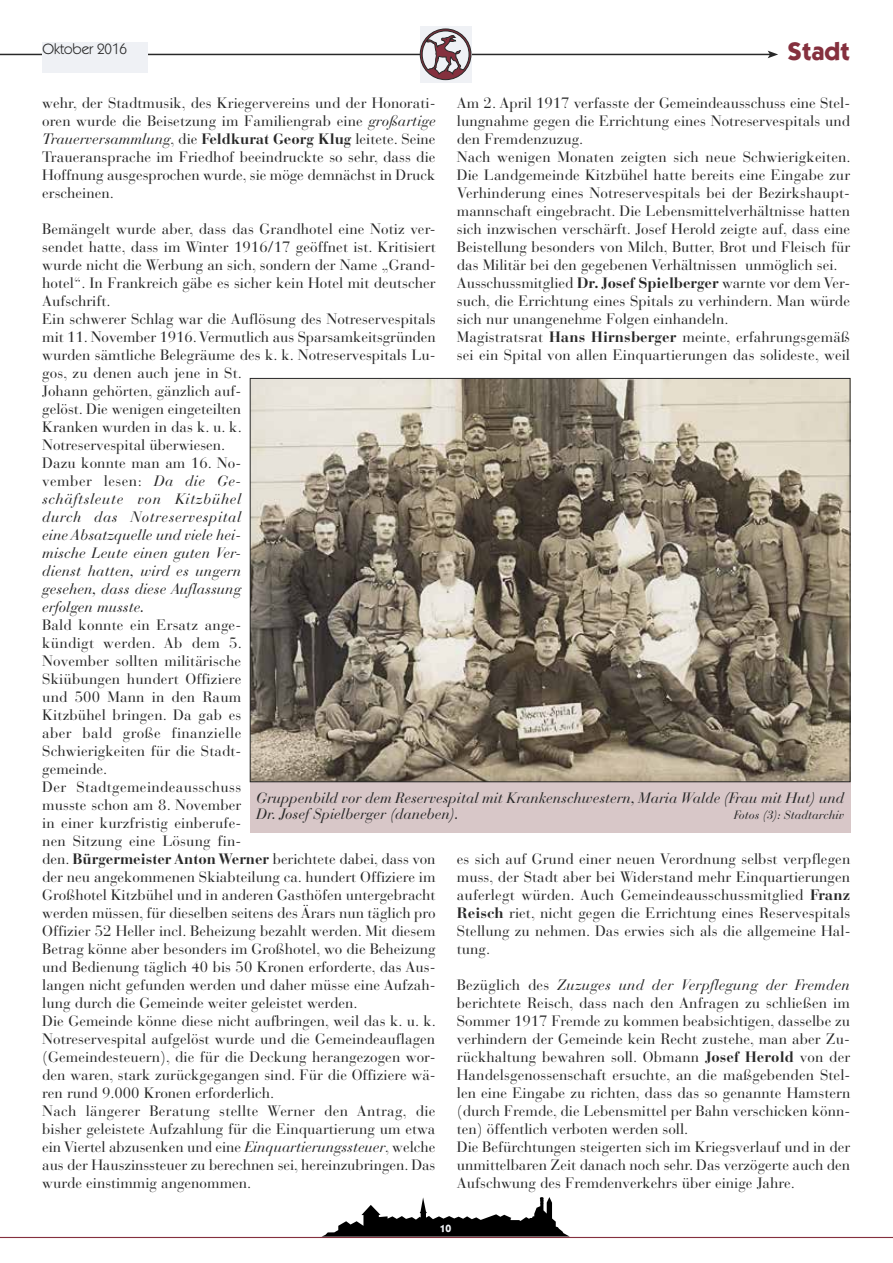
<style>
.page{position:relative;width:893px;height:1263px;background:#fff}
.page>*{position:absolute;margin:0;border:0;box-sizing:border-box;transform-origin:0 0}
.t1{font:700 25.5px "ITC Kabel Std";color:#85303e}
.t2{font:15px/18px "Bauer Bodoni Std";color:#282828}
.t3{font:italic 15px/16.5px "Bauer Bodoni Std";color:#282828}
.t4{font:15px "ITC Kabel Std";color:#282828}
.t5{font:italic 12px "Bauer Bodoni Std";color:#282828}
.t6{font:700 10.5px "ITC Kabel Std";color:#eff1f5}
.s1{font-style:italic}
.s2{font-weight:700}
</style>
<div class="page">
<svg style="left:322px;top:1197px;width:248px;height:40px"></svg>
<hr style="left:0;top:1237px;width:893px;height:1px;background:#85303e">
<hr style="left:0;top:54px;width:770px;height:1px;background:#282828">
<svg style="left:768px;top:51px;width:10px;height:7px"></svg>
<div style="left:43px;top:42px;width:105px;height:31px;background:#eff1f5"></div>
<div style="left:420px;top:27px;width:52px;height:56px;background:#eff1f5"></div>
<svg style="left:420px;top:29px;width:51px;height:51px"></svg>
<div style="left:420px;top:29px;width:51px;height:51px;border:1px solid #282828;border-radius:50%"></div>
<svg style="left:422px;top:31px;width:47px;height:43px"></svg>
<div style="left:250px;top:767px;width:600px;height:66px;background:#d8c7c8"></div>
<img style="left:252px;top:380px;width:596px;height:400px">
<p class="t4" style="left:43px;top:40px;width:86px">Oktober 2016</p>
<h1 class="t1" style="left:788px;top:36px;width:64px">Stadt</h1>
<p class="t2" style="left:42px;top:94px;width:395px;text-align:justify">wehr, der Stadtmusik, des Kriegervereins und der Honorati&shy;oren wurde die Beisetzung im Familiengrab eine <span class="s1">großartige Trauerversammlung</span>, die <span class="s2">Feldkurat Georg Klug</span> leitete. Seine Traueransprache im Friedhof beeindruckte so sehr, dass die Hoffnung ausgesprochen wurde, sie möge demnächst in Druck erscheinen.</p>
<p class="t2" style="left:42px;top:220px;width:395px">Bemängelt wurde aber, dass das Grandhotel eine Notiz ver&shy;sendet hatte, dass im Winter 1916/17 geöffnet ist. Kritisiert wurde nicht die Werbung an sich, sondern der Name „Grand&shy;hotel“. In Frankreich gäbe es sicher kein Hotel mit deutscher Aufschrift.<br>Ein schwerer Schlag war die Auflösung des Notreservespitals mit 11. November 1916. Vermutlich aus Sparsamkeitsgründen wurden sämtliche Belegräume des k. k. Notreservespitals Lu&shy;gos, zu denen auch jene in St.<br>Johann gehörten, gänzlich auf-<br>gelöst. Die wenigen eingeteilten<br>Kranken wurden in das k. u. k.<br>Notreservespital überwiesen.<br>Dazu konnte man am 16. No-<br>vember lesen: <span class="s1">Da die Ge-<br>schäftsleute von Kitzbühel<br>durch das Notreservespital<br>eine Absatzquelle und viele hei-<br>mische Leute einen guten Ver-<br>dienst hatten, wird es ungern<br>gesehen, dass diese Auflassung<br>erfolgen musste.</span></p>
<p class="t2" style="left:42px;top:616px;width:395px">Bald konnte ein Ersatz ange-<br>kündigt werden. Ab dem 5.<br>November sollten militärische<br>Skiübungen hundert Offiziere<br>und 500 Mann in den Raum<br>Kitzbühel bringen. Da gab es<br>aber bald große finanzielle<br>Schwierigkeiten für die Stadt-<br>gemeinde.<br>Der Stadtgemeindeausschuss<br>musste schon am 8. November<br>in einer kurzfristig einberufe-<br>nen Sitzung eine Lösung fin-<br>den. <span class="s2">Bürgermeister Anton Werner</span> berichtete dabei, dass von der neu angekommenen Skiabteilung ca. hundert Offiziere im Großhotel Kitzbühel und in anderen Gasthöfen untergebracht werden müssen, für dieselben seitens des Ärars nun täglich pro Offizier 52 Heller incl. Beheizung bezahlt werden. Mit diesem Betrag könne aber besonders im Großhotel, wo die Beheizung und Bedienung täglich 40 bis 50 Kronen erforderte, das Aus&shy;langen nicht gefunden werden und daher müsse eine Aufzah&shy;lung durch die Gemeinde weiter geleistet werden.<br>Die Gemeinde könne diese nicht aufbringen, weil das k. u. k.<br>Notreservespital aufgelöst wurde und die Gemeindeauflagen (Gemeindesteuern), die für die Deckung herangezogen wor&shy;den waren, stark zurückgegangen sind. Für die Offiziere wä&shy;ren rund 9.000 Kronen erforderlich.<br>Nach längerer Beratung stellte Werner den Antrag, die bisher geleistete Aufzahlung für die Einquartierung um etwa ein Viertel abzusenken und eine <span class="s1">Einquartierungssteuer</span>, welche aus der Hauszinssteuer zu berechnen sei, hereinzubringen. Das wurde einstimmig angenommen.</p>
<p class="t2" style="left:457px;top:94px;width:395px">Am 2. April 1917 verfasste der Gemeindeausschuss eine Stel&shy;lungnahme gegen die Errichtung eines Notreservespitals und den Fremdenzuzug.<br>Nach wenigen Monaten zeigten sich neue Schwierigkeiten.<br>Die Landgemeinde Kitzbühel hatte bereits eine Eingabe zur Verhinderung eines Notreservespitals bei der Bezirkshaupt&shy;mannschaft eingebracht. Die Lebensmittelverhältnisse hatten sich inzwischen verschärft. Josef Herold zeigte auf, dass eine Beistellung besonders von Milch, Butter, Brot und Fleisch für das Militär bei den gegebenen Verhältnissen unmöglich sei.<br>Ausschussmitglied <span class="s2">Dr. Josef Spielberger</span> warnte vor dem Ver&shy;such, die Errichtung eines Spitals zu verhindern. Man würde sich nur unangenehme Folgen einhandeln.<br>Magistratsrat <span class="s2">Hans Hirnsberger</span> meinte, erfahrungsgemäß sei ein Spital von allen Einquartierungen das solideste, weil</p>
<p class="t3" style="left:256px;top:789px;width:589px">Gruppenbild vor dem Reservespital mit Krankenschwestern, Maria Walde (Frau mit Hut) und<br>Dr. Josef Spielberger (daneben).</p>
<p class="t5" style="left:734px;top:808px;width:112px">Fotos (3): Stadtarchiv</p>
<p class="t2" style="left:457px;top:850px;width:395px;text-align:justify">es sich auf Grund einer neuen Verordnung selbst verpflegen muss, der Stadt aber bei Widerstand mehr Einquartierungen auferlegt würden. Auch Gemeindeausschussmitglied <span class="s2">Franz Reisch</span> riet, nicht gegen die Errichtung eines Reservespitals Stellung zu nehmen. Das erwies sich als die allgemeine Hal&shy;tung.</p>
<p class="t2" style="left:457px;top:976px;width:395px">Bezüglich des <span class="s1">Zuzuges und der Verpflegung der Fremden </span>berichtete Reisch, dass nach den Anfragen zu schließen im Sommer 1917 Fremde zu kommen beabsichtigen, dasselbe zu verhindern der Gemeinde kein Recht zustehe, man aber Zu&shy;rückhaltung bewahren soll. Obmann <span class="s2">Josef Herold</span> von der Handelsgenossenschaft ersuchte, an die maßgebenden Stel&shy;len eine Eingabe zu richten, dass das so genannte Hamstern (durch Fremde, die Lebensmittel per Bahn verschicken könn&shy;ten) öffentlich verboten werden soll.<br>Die Befürchtungen steigerten sich im Kriegsverlauf und in der unmittelbaren Zeit danach noch sehr. Das verzögerte auch den Aufschwung des Fremdenverkehrs über einige Jahre.</p>
<p class="t6" style="left:440px;top:1222px;width:13px">10</p>
</div>
